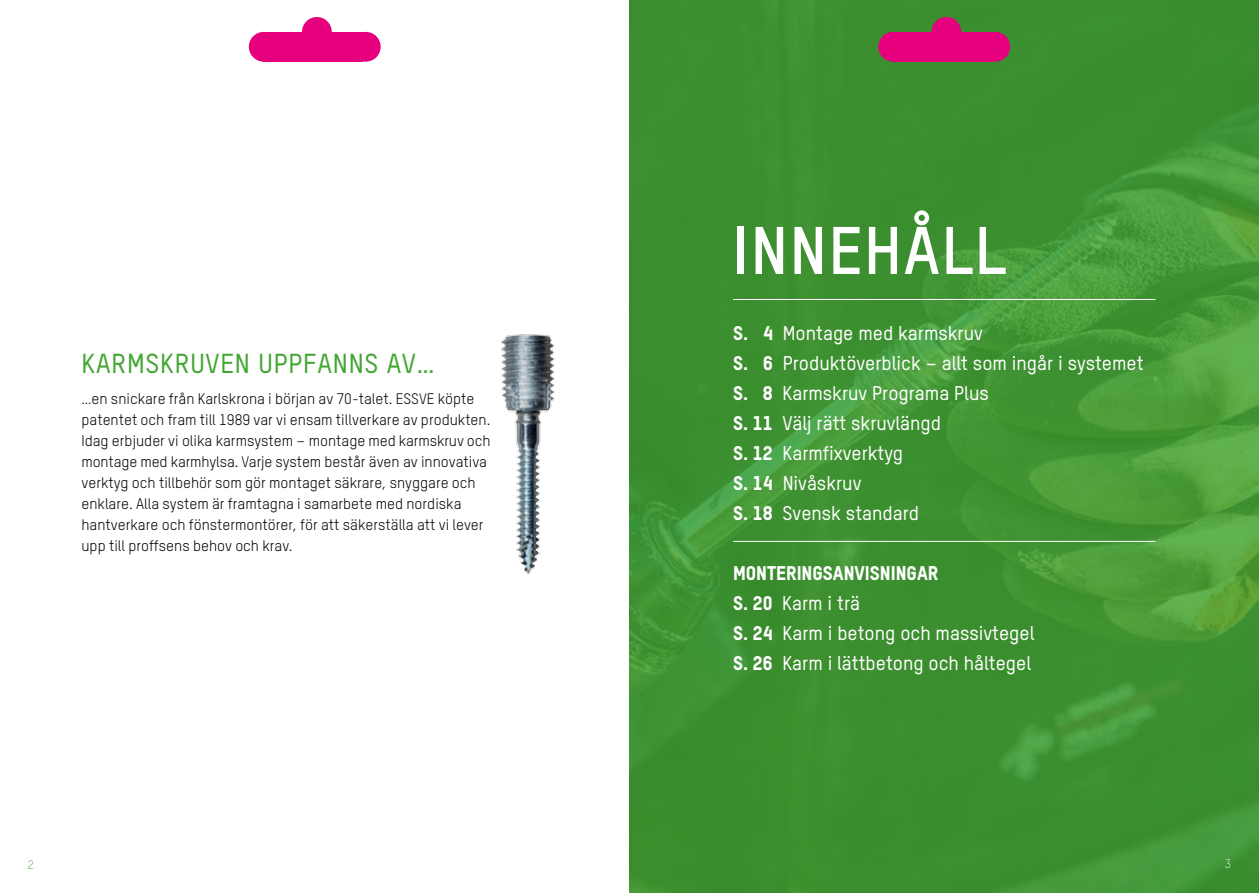
<style>
.page{position:relative;width:1259px;height:893px;background:#fff}
.page>*{position:absolute;margin:0;border:0;box-sizing:border-box;transform-origin:0 0}
.t1{font:700 66px "TSTAR";letter-spacing:.03em;color:#fff}
.t2{font:500 27px "TSTAR";letter-spacing:.03em;color:#42a632}
.t3{font:500 19.5px/30px "TSTAR";color:#fff}
.t4{font:15px/21px "TSTAR";color:#000}
.t5{font:300 12px "TSTAR";color:#42a632}
.t6{font:300 12px "TSTAR";color:#fff}
.s1{font-weight:800}
</style>
<div class="page">
<img style="left:629px;top:0;width:630px;height:893px">
<hr style="left:733px;top:299px;width:422px;height:1px;background:#fff">
<hr style="left:733px;top:541px;width:422px;height:1px;background:#fff">
<img style="left:501px;top:334px;width:54px;height:241px">
<div style="left:264px;top:32px;width:99px;height:30px;background:#e6007d"></div>
<div style="left:302px;top:17px;width:30px;height:30px;background:#e6007d;border-radius:50%"></div>
<div style="left:249px;top:32px;width:30px;height:30px;background:#e6007d;border-radius:50%"></div>
<div style="left:351px;top:32px;width:30px;height:30px;background:#e6007d;border-radius:50%"></div>
<div style="left:893px;top:32px;width:99px;height:30px;background:#e6007d"></div>
<div style="left:931px;top:17px;width:30px;height:30px;background:#e6007d;border-radius:50%"></div>
<div style="left:878px;top:32px;width:30px;height:30px;background:#e6007d;border-radius:50%"></div>
<div style="left:980px;top:32px;width:30px;height:30px;background:#e6007d;border-radius:50%"></div>
<h2 class="t2" style="left:81px;top:347px;width:354px">KARMSKRUVEN UPPFANNS AV…</h2>
<p class="t4" style="left:81px;top:388px;width:410px">…en snickare från Karlskrona i början av 70-talet. ESSVE köpte patentet och fram till 1989 var vi ensam tillverkare av produkten.<br>Idag erbjuder vi olika karmsystem – montage med karmskruv och montage med karmhylsa. Varje system består även av innovativa verktyg och tillbehör som gör montaget säkrare, snyggare och enklare. Alla system är framtagna i samarbete med nordiska hantverkare och fönstermontörer, för att säkerställa att vi lever upp till proffsens behov och krav.</p>
<h1 class="t1" style="left:733px;top:210px;width:274px">INNEHÅLL</h1>
<h3 class="t3" style="left:733px;top:318px;width:412px"><span class="s1">S. 4</span> Montage med karmskruv<br><span class="s1">S. 6</span> Produktöverblick – allt som ingår i systemet<br><span class="s1">S. 8</span> Karmskruv Programa Plus<br><span class="s1">S. 11</span> Välj rätt skruvlängd<br><span class="s1">S. 12</span> Karmfixverktyg<br><span class="s1">S. 14</span> Nivåskruv<br><span class="s1">S. 18</span> Svensk standard</h3>
<h3 class="t3" style="left:733px;top:558px;width:303px"><span class="s1">MONTERINGSANVISNINGAR<br>S. 20</span> Karm i trä<br><span class="s1">S. 24</span> Karm i betong och massivtegel<br><span class="s1">S. 26</span> Karm i lättbetong och håltegel</h3>
<p class="t5" style="left:28px;top:857px;width:8px">2</p>
<p class="t6" style="left:1225px;top:857px;width:8px">3</p>
</div>
